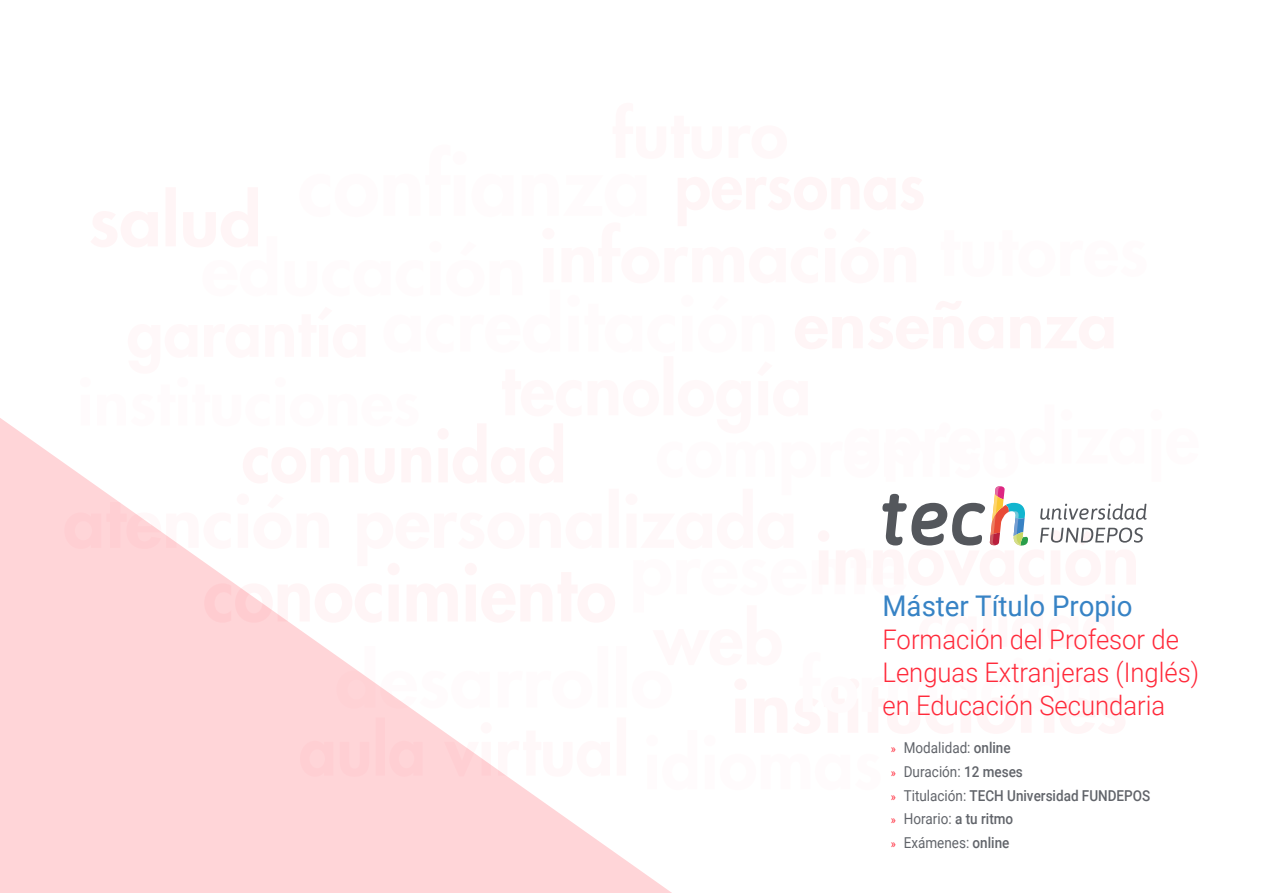
<style>
.page{position:relative;width:1263px;height:893px;background:#fff}
.page>*{position:absolute;margin:0;border:0;box-sizing:border-box;transform-origin:0 0}
.t1{font:28.5px "Roboto";color:#3783c5}
.t2{font:300 27px/33px "Roboto";color:#ff293a;scale:.95 1}
.t3{font:500 15px/23.7px "Roboto";color:#61646a;scale:.9 1}
.s1{font-weight:400;font-size:12px;color:#ff293a}
.s2{font-weight:400}
</style>
<div class="page">
<svg style="left:0;top:418px;width:672px;height:475px;background:#ffd9db"></svg>
<svg style="left:64px;top:418px;width:1083px;height:372px"></svg>
<h1 class="t1" style="left:882px;top:586px;width:251px">Máster Título Propio</h1>
<h2 class="t2" style="left:882px;top:622px;width:335px">Formación del Profesor de<br>Lenguas Extranjeras (Inglés) en Educación Secundaria</h2>
<p class="t3" style="left:891px;top:735px;width:290px"><span class="s1">»</span> <span class="s2">Modalidad:</span> online<br><span class="s1">»</span> <span class="s2">Duración:</span> 12 meses<br><span class="s1">»</span> <span class="s2">Titulación:</span> TECH Universidad FUNDEPOS <span class="s1">»</span> <span class="s2">Horario:</span> a tu ritmo<br><span class="s1">»</span> <span class="s2">Exámenes:</span> online</p>
</div>
